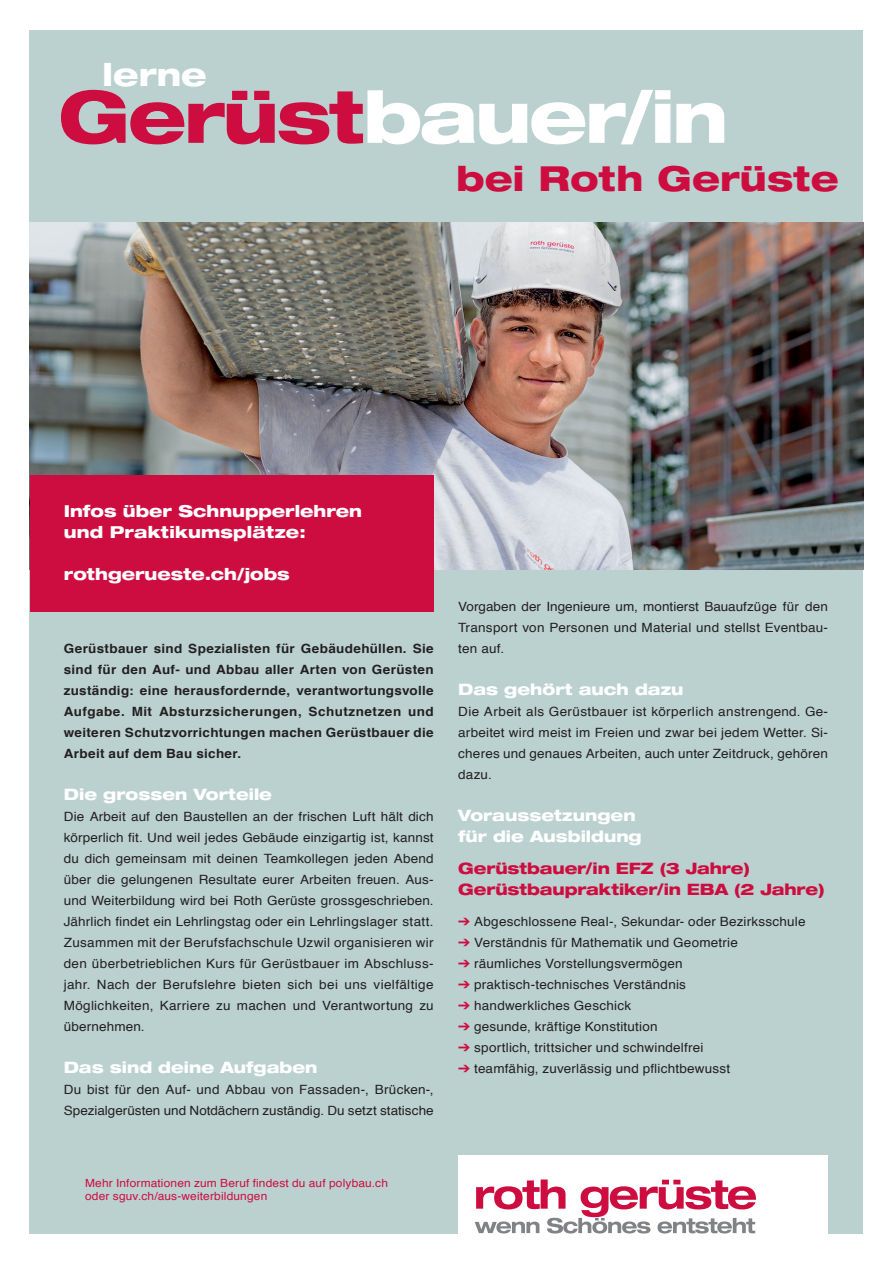
<style>
.page{position:relative;width:893px;height:1263px;background:#fff}
.page>*{position:absolute;margin:0;border:0;box-sizing:border-box;transform-origin:0 0}
.t1{font:800 expanded 72px "Helvetica Neue LT Std";letter-spacing:-.035em;color:#fff}
.t2{font:800 expanded 34.5px "Helvetica Neue LT Std";letter-spacing:.005em;color:#cd0d40}
.t3{font:800 expanded 31.5px "Helvetica Neue LT Std";color:#fff}
.t4{font:800 expanded 16.5px/21px "Helvetica Neue LT Std";color:#fff}
.t5{font:800 expanded 15.75px/21px "Helvetica Neue LT Std";color:#fff}
.t6{font:800 expanded 15.75px/21px "Helvetica Neue LT Std";letter-spacing:-.01em;color:#cd0d40}
.t7{font:12.75px/21px "Helvetica";letter-spacing:.015em;color:#231f20;text-align:justify;scale:1.06 1}
.t8{font:700 12.75px/21px "Helvetica";letter-spacing:.025em;color:#231f20;text-align:justify;scale:1.06 1}
.t9{font:11.25px/12.8px "Helvetica";letter-spacing:.015em;color:#cd0d40;scale:1.06 1}
.s1{color:#cd0d40}
</style>
<div class="page">
<div style="left:30px;top:30px;width:833px;height:1203px;background:#bbd1d0"></div>
<img style="left:30px;top:223px;width:833px;height:346px">
<div style="left:30px;top:475px;width:404px;height:136px;background:#cd0d40"></div>
<div style="left:458px;top:1155px;width:370px;height:108px;background:#fff"></div>
<svg style="left:475px;top:1179px;width:281px;height:54px"></svg>
<p class="t3" style="left:102px;top:55px;width:106px">lerne</p>
<p class="t1" style="left:58px;top:71px;width:671px"><span class="s1">Gerüst</span>bauer/in</p>
<p class="t2" style="left:456px;top:157px;width:384px">bei Roth Gerüste</p>
<p class="t4" style="left:64px;top:500px;width:300px">Infos über Schnupperlehren und Praktikumsplätze:</p>
<p class="t4" style="left:64px;top:563px;width:227px">rothgerueste.ch/jobs</p>
<p class="t8" style="left:64px;top:638px;width:350px">Gerüstbauer sind Spezialisten für Gebäudehüllen. Sie sind für den Auf- und Abbau aller Arten von Gerüsten zuständig: eine herausfordernde, verantwortungsvolle Aufgabe. Mit Absturzsicherungen, Schutznetzen und weiteren Schutzvorrichtungen machen Gerüstbauer die Arbeit auf dem Bau sicher.</p>
<p class="t5" style="left:64px;top:784px;width:210px">Die grossen Vorteile</p>
<p class="t7" style="left:64px;top:807px;width:350px">Die Arbeit auf den Baustellen an der frischen Luft hält dich körperlich fit. Und weil jedes Gebäude einzigartig ist, kannst du dich gemeinsam mit deinen Teamkollegen jeden Abend über die gelungenen Resultate eurer Arbeiten freuen. Aus&shy;und Weiterbildung wird bei Roth Gerüste grossgeschrieben.<br>Jährlich findet ein Lehrlingstag oder ein Lehrlingslager statt.<br>Zusammen mit der Berufsfachschule Uzwil organisieren wir den überbetrieblichen Kurs für Gerüstbauer im Abschluss&shy;jahr. Nach der Berufslehre bieten sich bei uns vielfältige Möglichkeiten, Karriere zu machen und Verantwortung zu übernehmen.</p>
<p class="t5" style="left:64px;top:1057px;width:255px">Das sind deine Aufgaben</p>
<p class="t7" style="left:64px;top:1080px;width:350px">Du bist für den Auf- und Abbau von Fassaden-, Brücken-,<br>Spezialgerüsten und Notdächern zuständig. Du setzt statische</p>
<p class="t7" style="left:458px;top:597px;width:350px">Vorgaben der Ingenieure um, montierst Bauaufzüge für den Transport von Personen und Material und stellst Eventbau&shy;ten auf.</p>
<p class="t5" style="left:458px;top:679px;width:227px">Das gehört auch dazu</p>
<p class="t7" style="left:458px;top:702px;width:350px">Die Arbeit als Gerüstbauer ist körperlich anstrengend. Ge&shy;arbeitet wird meist im Freien und zwar bei jedem Wetter. Si&shy;cheres und genaues Arbeiten, auch unter Zeitdruck, gehören dazu.</p>
<p class="t5" style="left:458px;top:805px;width:185px">Voraussetzungen für die Ausbildung</p>
<p class="t6" style="left:458px;top:857px;width:368px">Gerüstbauer/in EFZ (3 Jahre)<br>Gerüstbaupraktiker/in EBA (2 Jahre)</p>
<p class="t7" style="left:458px;top:912px;width:329px"><span class="s1">➔</span> Abgeschlossene Real-, Sekundar- oder Bezirksschule</p>
<p class="t7" style="left:458px;top:933px;width:265px"><span class="s1">➔</span> Verständnis für Mathematik und Geometrie</p>
<p class="t7" style="left:458px;top:954px;width:213px"><span class="s1">➔</span> räumliches Vorstellungsvermögen</p>
<p class="t7" style="left:458px;top:975px;width:216px"><span class="s1">➔</span> praktisch-technisches Verständnis</p>
<p class="t7" style="left:458px;top:996px;width:165px"><span class="s1">➔</span> handwerkliches Geschick</p>
<p class="t7" style="left:458px;top:1017px;width:190px"><span class="s1">➔</span> gesunde, kräftige Konstitution</p>
<p class="t7" style="left:458px;top:1038px;width:233px"><span class="s1">➔</span> sportlich, trittsicher und schwindelfrei</p>
<p class="t7" style="left:458px;top:1059px;width:258px"><span class="s1">➔</span> teamfähig, zuverlässig und pflichtbewusst</p>
<p class="t9" style="left:85px;top:1177px;width:287px">Mehr Informationen zum Beruf findest du auf polybau.ch oder sguv.ch/aus-weiterbildungen</p>
</div>
